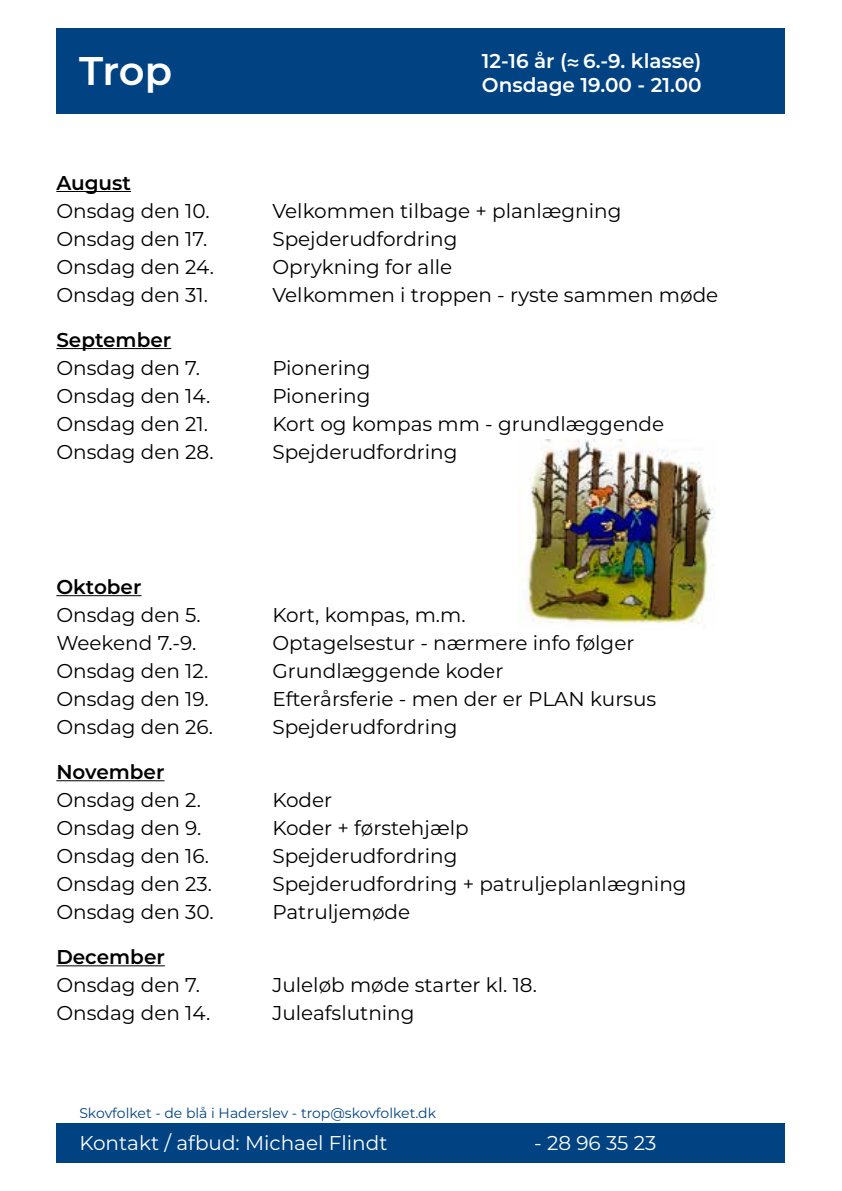
<style>
.page{position:relative;width:842px;height:1191px;background:#fff}
.page>*{position:absolute;margin:0;border:0;box-sizing:border-box;transform-origin:0 0}
.t1{font:600 40px "Montserrat";color:#fff}
.t2{font:20px "Montserrat";color:#000}
.t3{font:600 20px/24px "Montserrat";color:#fff}
.t4{font:600 20px "Montserrat";color:#000}
.t5{font:20px "Montserrat";color:#fff}
.t6{font:14px "Montserrat";color:#004282}
.s1{font-family:"Myriad Pro";font-weight:700}
</style>
<div class="page">
<div style="left:56px;top:28px;width:729px;height:85px;background:#004282"></div>
<div style="left:57px;top:1123px;width:728px;height:39px;background:#004282"></div>
<hr style="left:56px;top:191px;width:75px;height:1px;background:#000">
<hr style="left:56px;top:348px;width:115px;height:1px;background:#000">
<hr style="left:56px;top:595px;width:85px;height:1px;background:#000">
<hr style="left:56px;top:780px;width:108px;height:1px;background:#000">
<hr style="left:56px;top:965px;width:109px;height:1px;background:#000">
<img style="left:519px;top:440px;width:196px;height:185px">
<h1 class="t1" style="left:79px;top:42px;width:95px">Trop</h1>
<p class="t3" style="left:482px;top:48px;width:221px">12-16 år (<span class="s1">≈</span> 6.-9. klasse)<br>Onsdage 19.00 - 21.00</p>
<p class="t4" style="left:56px;top:168px;width:76px">August</p>
<p class="t2" style="left:56px;top:197px;width:155px">Onsdag den 10.</p>
<p class="t2" style="left:272px;top:197px;width:351px">Velkommen tilbage + planlægning</p>
<p class="t2" style="left:56px;top:225px;width:153px">Onsdag den 17.</p>
<p class="t2" style="left:272px;top:225px;width:187px">Spejderudfordring</p>
<p class="t2" style="left:56px;top:253px;width:159px">Onsdag den 24.</p>
<p class="t2" style="left:272px;top:253px;width:181px">Oprykning for alle</p>
<p class="t2" style="left:56px;top:281px;width:153px">Onsdag den 31.</p>
<p class="t2" style="left:272px;top:281px;width:447px">Velkommen i troppen - ryste sammen møde</p>
<p class="t4" style="left:56px;top:325px;width:116px">September</p>
<p class="t2" style="left:56px;top:354px;width:145px">Onsdag den 7.</p>
<p class="t2" style="left:272px;top:354px;width:100px">Pionering</p>
<p class="t2" style="left:56px;top:382px;width:155px">Onsdag den 14.</p>
<p class="t2" style="left:272px;top:382px;width:100px">Pionering</p>
<p class="t2" style="left:56px;top:410px;width:153px">Onsdag den 21.</p>
<p class="t2" style="left:272px;top:410px;width:393px">Kort og kompas mm - grundlæggende</p>
<p class="t2" style="left:56px;top:438px;width:159px">Onsdag den 28.</p>
<p class="t2" style="left:272px;top:438px;width:187px">Spejderudfordring</p>
<p class="t4" style="left:56px;top:572px;width:87px">Oktober</p>
<p class="t2" style="left:56px;top:601px;width:146px">Onsdag den 5.</p>
<p class="t2" style="left:272px;top:601px;width:195px">Kort, kompas, m.m.</p>
<p class="t2" style="left:56px;top:629px;width:142px">Weekend 7.-9.</p>
<p class="t2" style="left:272px;top:629px;width:364px">Optagelsestur - nærmere info følger</p>
<p class="t2" style="left:56px;top:657px;width:153px">Onsdag den 12.</p>
<p class="t2" style="left:272px;top:657px;width:232px">Grundlæggende koder</p>
<p class="t2" style="left:56px;top:685px;width:154px">Onsdag den 19.</p>
<p class="t2" style="left:272px;top:685px;width:385px">Efterårsferie - men der er PLAN kursus</p>
<p class="t2" style="left:56px;top:713px;width:158px">Onsdag den 26.</p>
<p class="t2" style="left:272px;top:713px;width:187px">Spejderudfordring</p>
<p class="t4" style="left:56px;top:757px;width:110px">November</p>
<p class="t2" style="left:56px;top:786px;width:146px">Onsdag den 2.</p>
<p class="t2" style="left:272px;top:786px;width:61px">Koder</p>
<p class="t2" style="left:56px;top:814px;width:147px">Onsdag den 9.</p>
<p class="t2" style="left:272px;top:814px;width:198px">Koder + førstehjælp</p>
<p class="t2" style="left:56px;top:842px;width:154px">Onsdag den 16.</p>
<p class="t2" style="left:272px;top:842px;width:187px">Spejderudfordring</p>
<p class="t2" style="left:56px;top:870px;width:157px">Onsdag den 23.</p>
<p class="t2" style="left:272px;top:870px;width:416px">Spejderudfordring + patruljeplanlægning</p>
<p class="t2" style="left:56px;top:898px;width:159px">Onsdag den 30.</p>
<p class="t2" style="left:272px;top:898px;width:139px">Patruljemøde</p>
<p class="t4" style="left:56px;top:942px;width:110px">December</p>
<p class="t2" style="left:56px;top:971px;width:145px">Onsdag den 7.</p>
<p class="t2" style="left:272px;top:971px;width:266px">Juleløb møde starter kl. 18.</p>
<p class="t2" style="left:56px;top:999px;width:155px">Onsdag den 14.</p>
<p class="t2" style="left:272px;top:999px;width:144px">Juleafslutning</p>
<p class="t6" style="left:79px;top:1103px;width:358px">Skovfolket - de blå i Haderslev - trop@skovfolket.dk</p>
<p class="t5" style="left:79px;top:1128px;width:310px">Kontakt / afbud: Michael Flindt</p>
<p class="t5" style="left:534px;top:1128px;width:124px">- 28 96 35 23</p>
</div>
